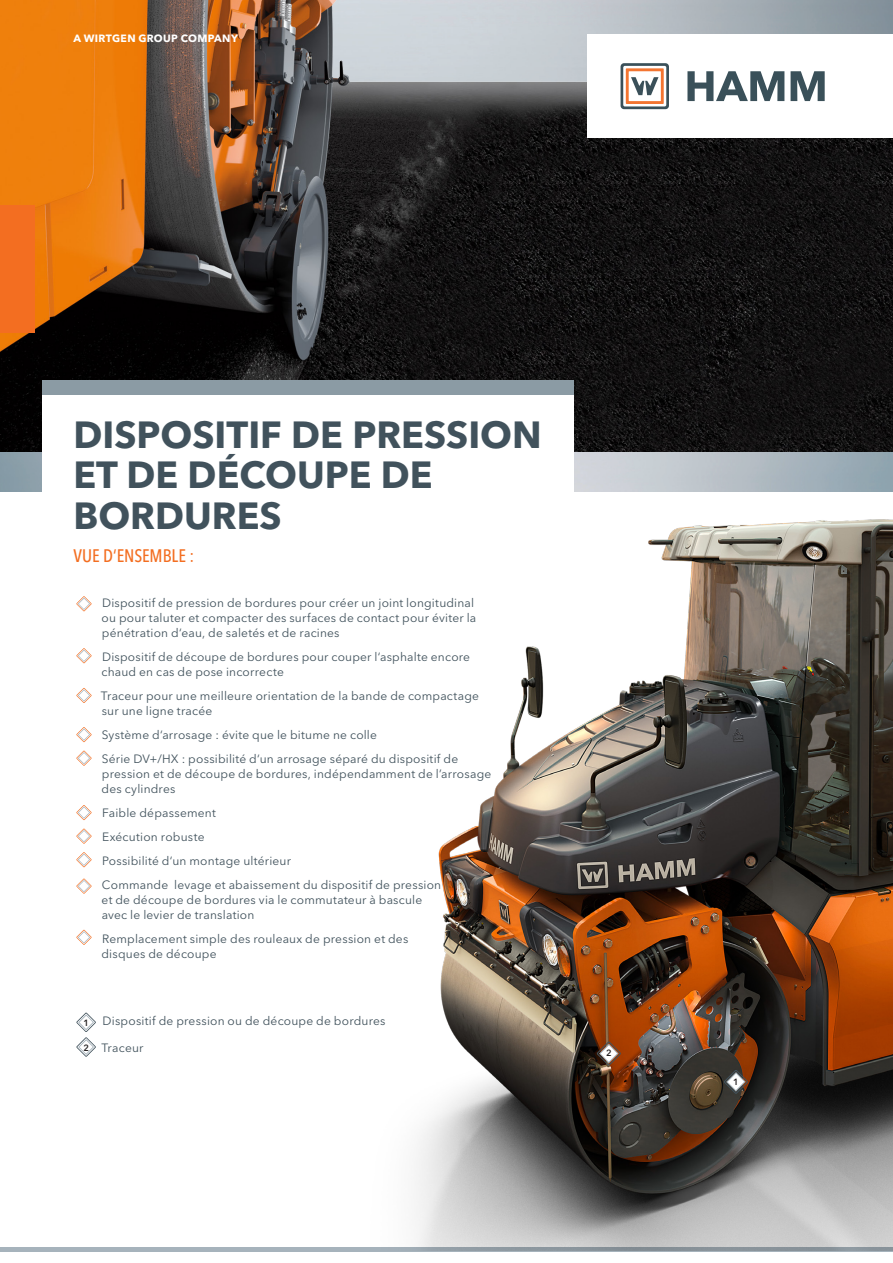
<style>
.page{position:relative;width:893px;height:1263px;background:#fff}
.page>*{position:absolute;margin:0;border:0;box-sizing:border-box;transform-origin:0 0}
.t1{font:700 37.5px/40.3px "Avenir Next LT Pro";color:#41525c}
.de{font:500 condensed 18px "Avenir Next LT Pro";letter-spacing:-.005em;color:#f36e21}
.de-2{font:12px/15px "Avenir Next LT Pro";letter-spacing:.015em;color:#41525c}
.t2{font:700 10.5px "Avenir Next LT Pro";letter-spacing:.03em;color:#fff}
.t3{font:600 9px "Avenir Next LT Pro";color:#231f20}
</style>
<div class="page">
<img style="left:0;top:0;width:893px;height:451px">
<svg style="left:0;top:1247px;width:893px;height:4px;background:#9fabb4"></svg>
<div style="left:0;top:206px;width:34px;height:127px;background:#f36e21"></div>
<div style="left:588px;top:34px;width:305px;height:103px;background:#fff"></div>
<svg style="left:687px;top:71px;width:97px;height:30px"></svg>
<svg style="left:791px;top:71px;width:34px;height:30px"></svg>
<svg style="left:620px;top:63px;width:49px;height:46px"></svg>
<div style="left:43px;top:395px;width:531px;height:127px;background:#fff"></div>
<div style="left:43px;top:381px;width:531px;height:14px;background:#8b9ba4"></div>
<svg style="left:76px;top:852px;width:16px;height:15px"></svg>
<svg style="left:76px;top:930px;width:16px;height:15px"></svg>
<svg style="left:76px;top:828px;width:16px;height:16px"></svg>
<svg style="left:76px;top:878px;width:16px;height:16px"></svg>
<svg style="left:76px;top:596px;width:16px;height:15px"></svg>
<svg style="left:76px;top:648px;width:16px;height:15px"></svg>
<svg style="left:76px;top:688px;width:16px;height:15px"></svg>
<svg style="left:76px;top:727px;width:16px;height:15px"></svg>
<svg style="left:76px;top:750px;width:16px;height:16px"></svg>
<svg style="left:76px;top:805px;width:16px;height:15px"></svg>
<img style="left:346px;top:455px;width:547px;height:795px">
<svg style="left:597px;top:1041px;width:24px;height:25px"></svg>
<svg style="left:599px;top:1044px;width:19px;height:19px"></svg>
<svg style="left:601px;top:1045px;width:16px;height:17px"></svg>
<svg style="left:724px;top:1070px;width:24px;height:24px"></svg>
<svg style="left:726px;top:1072px;width:20px;height:19px"></svg>
<svg style="left:728px;top:1074px;width:16px;height:16px"></svg>
<svg style="left:76px;top:1012px;width:20px;height:45px"></svg>
<p class="t2" style="left:73px;top:32px;width:166px">A WIRTGEN GROUP COMPANY</p>
<p class="t1" style="left:73px;top:414px;width:470px">DISPOSITIF DE PRESSION<br>ET DE DÉCOUPE DE</p>
<p class="t1" style="left:73px;top:495px;width:210px">BORDURES</p>
<p class="de" style="left:73px;top:545px;width:122px">VUE D‘ENSEMBLE :</p>
<p class="de-2" style="left:102px;top:595px;width:376px">Dispositif de pression de bordures pour créer un joint longitudinal ou pour taluter et compacter des surfaces de contact pour éviter la pénétration d‘eau, de saletés et de racines</p>
<p class="de-2" style="left:102px;top:649px;width:370px">Dispositif de découpe de bordures pour couper l‘asphalte encore</p>
<p class="de-2" style="left:102px;top:664px;width:184px">chaud en cas de pose incorrecte</p>
<p class="de-2" style="left:101px;top:688px;width:380px">Traceur pour une meilleure orientation de la bande de compactage</p>
<p class="de-2" style="left:102px;top:703px;width:112px">sur une ligne tracée</p>
<p class="de-2" style="left:102px;top:727px;width:277px">Système d‘arrosage : évite que le bitume ne colle</p>
<p class="de-2" style="left:102px;top:751px;width:358px">Série DV+/HX : possibilité d‘un arrosage séparé du dispositif de</p>
<p class="de-2" style="left:102px;top:766px;width:391px">pression et de découpe de bordures, indépendamment de l’arrosage des cylindres</p>
<p class="de-2" style="left:102px;top:805px;width:115px">Faible dépassement</p>
<p class="de-2" style="left:102px;top:829px;width:104px">Exécution robuste</p>
<p class="de-2" style="left:102px;top:853px;width:190px">Possibilité d‘un montage ultérieur</p>
<p class="de-2" style="left:102px;top:877px;width:341px">Commande levage et abaissement du dispositif de pression et de découpe de bordures via le commutateur à bascule avec le levier de translation</p>
<p class="de-2" style="left:102px;top:931px;width:308px">Remplacement simple des rouleaux de pression et des</p>
<p class="de-2" style="left:102px;top:946px;width:117px">disques de découpe</p>
<p class="t3" style="left:83px;top:1017px;width:7px">1</p>
<p class="t3" style="left:83px;top:1042px;width:7px">2</p>
<p class="de-2" style="left:103px;top:1014px;width:284px">Dispositif de pression ou de découpe de bordures</p>
<p class="de-2" style="left:101px;top:1041px;width:44px">Traceur</p>
<p class="t3" style="left:606px;top:1048px;width:7px">2</p>
<p class="t3" style="left:733px;top:1076px;width:7px">1</p>
</div>
